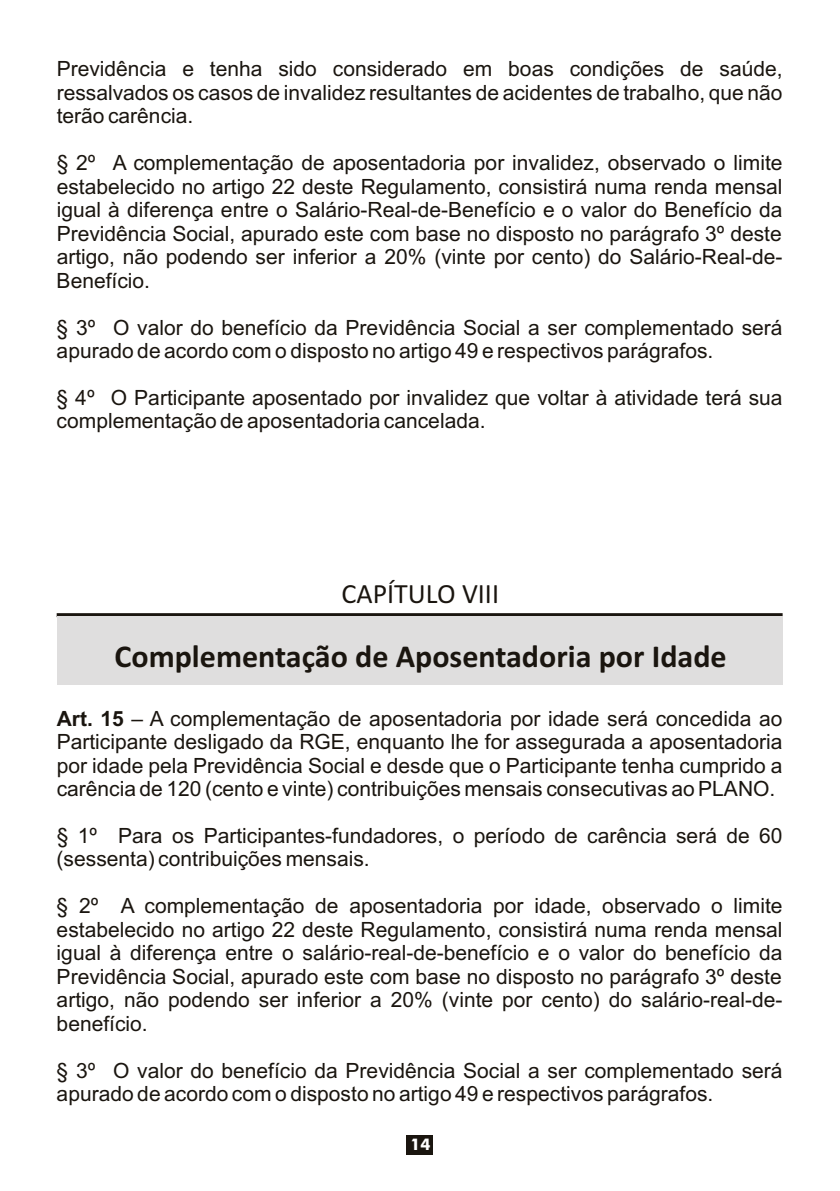
<style>
.page{position:relative;width:840px;height:1191px;background:#fff}
.page>*{position:absolute;margin:0;border:0;box-sizing:border-box;transform-origin:0 0}
.t1{font:700 32px "Calibri";color:#1a150f}
.t2{font:28px "Calibri";color:#1a150f}
.t3{font:21px/23.4px "Arial";color:#1a150f;text-align:justify}
.t4{font:700 16px "Futura BT";color:#fff}
.s1{font-weight:700}
</style>
<div class="page">
<svg style="left:57px;top:613px;width:725px;height:4px;background:#54504c"></svg>
<div style="left:57px;top:617px;width:725px;height:68px;background:#dfdede"></div>
<div style="left:406px;top:1135px;width:27px;height:19px;background:#1a150f"></div>
<p class="t3" style="left:57px;top:59px;width:727px">Previdência e tenha sido considerado em boas condições de saúde, ressalvados os casos de invalidez resultantes de acidentes de trabalho, que não terão carência.</p>
<p class="t3" style="left:57px;top:153px;width:727px">§ 2º A complementação de aposentadoria por invalidez, observado o limite estabelecido no artigo 22 deste Regulamento, consistirá numa renda mensal igual à diferença entre o Salário-Real-de-Benefício e o valor do Benefício da Previdência Social, apurado este com base no disposto no parágrafo 3º deste artigo, não podendo ser inferior a 20% (vinte por cento) do Salário-Real-de-Benefício.</p>
<p class="t3" style="left:57px;top:317px;width:727px">§ 3º O valor do benefício da Previdência Social a ser complementado será apurado de acordo com o disposto no artigo 49 e respectivos parágrafos.</p>
<p class="t3" style="left:57px;top:388px;width:727px">§ 4º O Participante aposentado por invalidez que voltar à atividade terá sua complementação de aposentadoria cancelada.</p>
<h2 class="t2" style="left:341px;top:582px;width:159px">CAPÍTULO VIII</h2>
<h1 class="t1" style="left:114px;top:643px;width:613px">Complementação de Aposentadoria por Idade</h1>
<p class="t3" style="left:57px;top:708px;width:727px"><span class="s1">Art. 15</span> – A complementação de aposentadoria por idade será concedida ao Participante desligado da RGE, enquanto lhe for assegurada a aposentadoria por idade pela Previdência Social e desde que o Participante tenha cumprido a carência de 120 (cento e vinte) contribuições mensais consecutivas ao PLANO.</p>
<p class="t3" style="left:57px;top:826px;width:727px">§ 1º Para os Participantes-fundadores, o período de carência será de 60 (sessenta) contribuições mensais.</p>
<p class="t3" style="left:57px;top:896px;width:727px">§ 2º A complementação de aposentadoria por idade, observado o limite estabelecido no artigo 22 deste Regulamento, consistirá numa renda mensal igual à diferença entre o salário-real-de-benefício e o valor do benefício da Previdência Social, apurado este com base no disposto no parágrafo 3º deste artigo, não podendo ser inferior a 20% (vinte por cento) do salário-real-de&shy;benefício.</p>
<p class="t3" style="left:57px;top:1060px;width:727px">§ 3º O valor do benefício da Previdência Social a ser complementado será apurado de acordo com o disposto no artigo 49 e respectivos parágrafos.</p>
<p class="t4" style="left:410px;top:1137px;width:21px">14</p>
</div>
